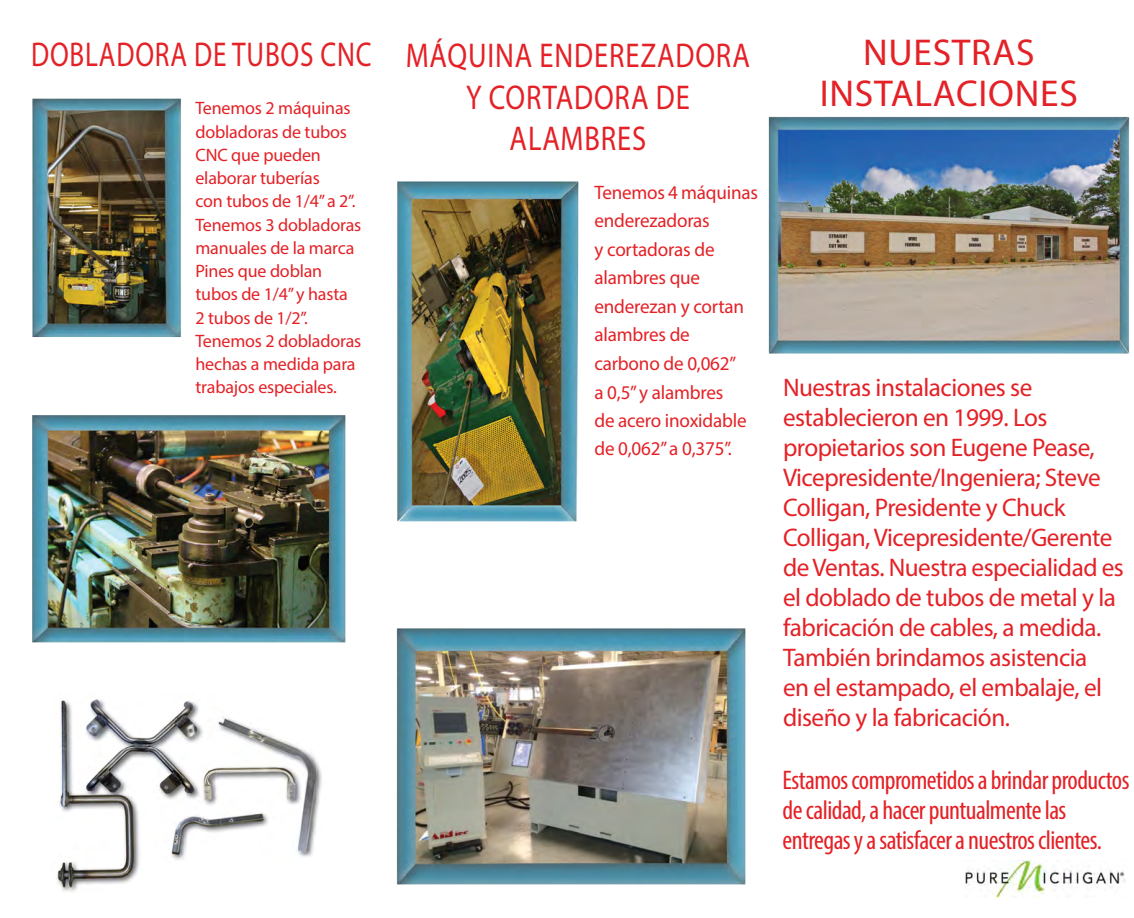
<style>
.page{position:relative;width:1134px;height:918px;background:#fff}
.page>*{position:absolute;margin:0;border:0;box-sizing:border-box;transform-origin:0 0}
.Header1{font:37.5px/40.5px "Myriad Pro";letter-spacing:.02em;color:#e42126;text-align:center}
.Header2{font:34.5px/41.4px "Myriad Pro";letter-spacing:.03em;color:#e42126;text-align:center;scale:.83 1}
.Header2-2{font:34.5px "Myriad Pro";letter-spacing:.03em;color:#e42126;scale:.79 1}
.Bodt_text_condensed{font:condensed 27px/30px "Myriad Pro";letter-spacing:-.02em;color:#e42126}
.Body_text_17_pt{font:25.5px/30px "Myriad Pro";letter-spacing:-.02em;color:#e42126}
.Body_text_12pt{font:19.5px/28.5px "Myriad Pro";letter-spacing:-.01em;color:#e42126}
.Body_text_12pt-2{font:18px/23.2px "Myriad Pro";letter-spacing:-.01em;color:#e42126}
</style>
<div class="page">
<img style="left:32px;top:98px;width:1098px;height:800px">
<img style="left:964px;top:861px;width:161px;height:36px">
<p class="Header2-2" style="left:31px;top:33px;width:433px">DOBLADORA DE TUBOS CNC</p>
<p class="Body_text_12pt-2" style="left:195px;top:96px;width:167px">Tenemos 2 máquinas dobladoras de tubos<br>CNC que pueden elaborar tuberías<br>con tubos d e 1 / 4 . “2a”<br>Tenemos 3 dobladoras manuales de la marca<br>Pines que doblan tubos de 1/4 y” hasta<br>2 tubos de 1/2 .“<br>Tenemos 2 dobladoras hechas a medida para trabajos especiales.</p>
<p class="Header2" style="left:406px;top:34px;width:416px">MÁQUINA ENDEREZADORA</p>
<p class="Header2" style="left:466px;top:76px;width:271px">Y CORTADORA DE<br>ALAMBRES</p>
<p class="Body_text_12pt" style="left:594px;top:178px;width:165px">Tenemos 4 máquinas enderezadoras<br>y cortadoras de alambres que enderezan y cortan alambres de carbono de 0,062“<br>a 0,5 y” alambres<br>de acero inoxidable de 0,062 a” 0,375 .“</p>
<p class="Header1" style="left:820px;top:32px;width:260px">NUESTRAS<br>INSTALACIONES</p>
<p class="Body_text_17_pt" style="left:783px;top:372px;width:342px">Nuestras instalaciones se establecieron en 1999. Los propietarios son Eugene Pease,<br>Vicepresidente/Ingeniera; Steve<br>Colligan, Presidente y Chuck<br>Colligan, Vicepresidente/Gerente deVentas. Nuestra especialidad es el doblado de tubos de metal y la fabricación de cables a, medida.<br>También brindamos asistencia<br>en el estampado, el embalaje, el diseño lay fabricación.</p>
<p class="Bodt_text_condensed" style="left:783px;top:765px;width:348px">Estamoscomprometidosabrindarproductos decalidad a, hacerpuntualmentelas entregas ay satisfaceranuestrosclientes.</p>
</div>
